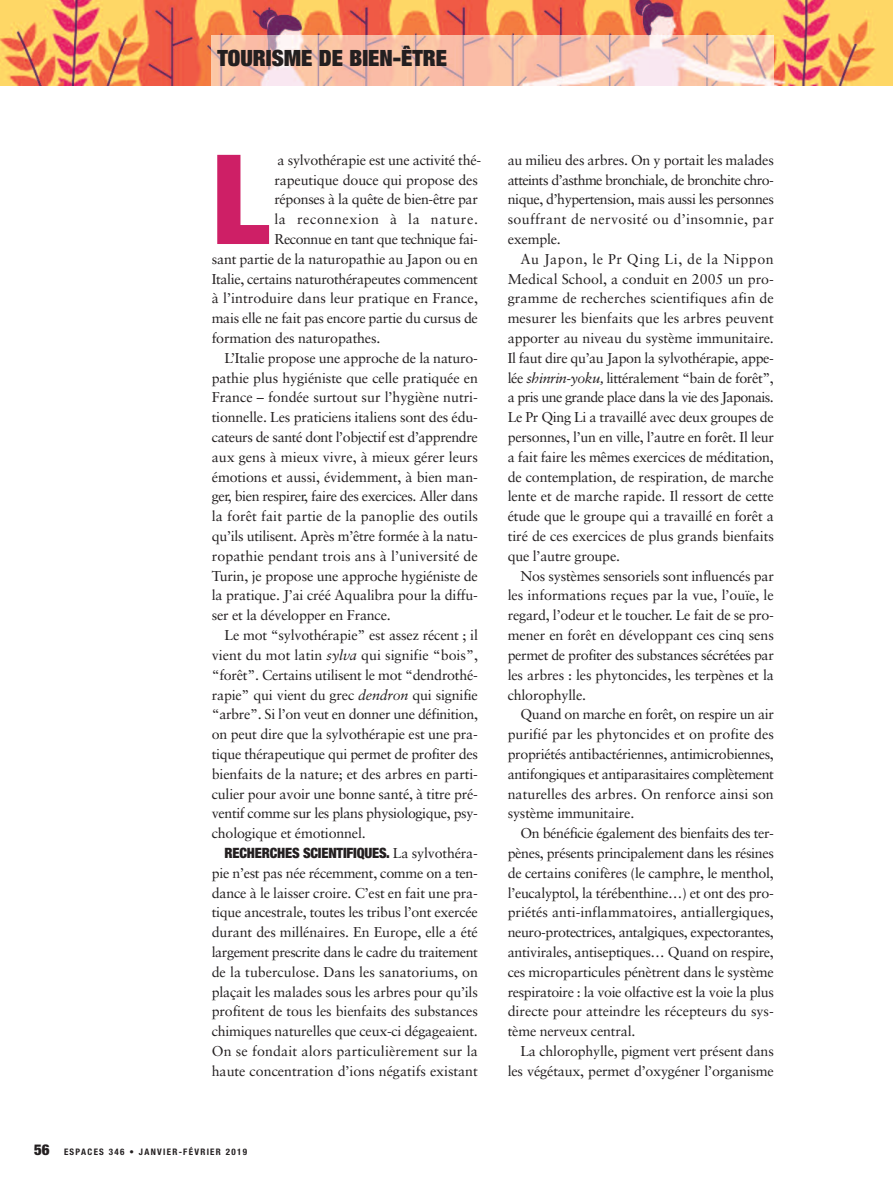
<style>
.page{position:relative;width:893px;height:1178px;background:#fff}
.page>*{position:absolute;margin:0;border:0;box-sizing:border-box;transform-origin:0 0}
.t1{font:900 condensed 124.8px "Helvetica Neue";color:#ce1f66}
.t2{font:900 expanded 22.5px "Helvetica Neue";color:#231f20}
.t3{font:14.25px/19.8px "Sabon";letter-spacing:-.015em;color:#231f20;text-align:justify}
.t4{font:14.25px "Sabon";letter-spacing:.01em;color:#231f20}
.t5{font:14.25px "Sabon";letter-spacing:.005em;color:#231f20}
.t6{font:900 condensed 14.25px "Helvetica Neue";letter-spacing:-.015em;color:#231f20}
.t7{font:14.25px "Sabon";letter-spacing:-.035em;color:#231f20}
.t8{font:14.25px "Sabon";letter-spacing:.04em;color:#231f20}
.t9{font:700 condensed 9px "Helvetica Neue";letter-spacing:.145em;color:#231f20}
.s1{font-family:"Sabon LT Std";font-style:italic}
.s2{font-family:"Sabon";font-weight:400;font-stretch:normal}
.s3{font-weight:900;font-size:15px}
</style>
<div class="page">
<img style="left:0;top:0;width:893px;height:86px">
<img style="left:212px;top:36px;width:562px;height:50px">
<h2 class="t2" style="left:218px;top:50px;width:231px">TOURISME DE BIEN-ÊTRE</h2>
<h1 class="t1" style="left:212px;top:155px;width:59px">L</h1>
<p class="t3" style="left:278px;top:151px;width:205px">a sylvothérapie est une activité thé-</p>
<p class="t3" style="left:274px;top:171px;width:205px">rapeutique douce qui propose des</p>
<p class="t3" style="left:274px;top:191px;width:205px">réponses à la quête de bien-être par</p>
<p class="t8" style="left:274px;top:213px;width:205px">la reconnexion à la nature.</p>
<p class="t7" style="left:274px;top:233px;width:205px">Reconnue en tant que technique fai-</p>
<p class="t3" style="left:212px;top:250px;width:268px">sant partie de la naturopathie au Japon ou en</p>
<p class="t3" style="left:212px;top:270px;width:268px">Italie, certains naturothérapeutes commencent</p>
<p class="t3" style="left:212px;top:290px;width:268px">à l’introduire dans leur pratique en France,</p>
<p class="t3" style="left:212px;top:309px;width:268px">mais elle ne fait pas encore partie du cursus de</p>
<p class="t3" style="left:212px;top:329px;width:170px">formation des naturopathes.</p>
<p class="t3" style="left:225px;top:349px;width:255px">L’Italie propose une approche de la naturo-</p>
<p class="t3" style="left:212px;top:369px;width:268px">pathie plus hygiéniste que celle pratiquée en</p>
<p class="t3" style="left:212px;top:389px;width:268px">France – fondée surtout sur l’hygiène nutri-</p>
<p class="t3" style="left:212px;top:408px;width:268px">tionnelle. Les praticiens italiens sont des édu-</p>
<p class="t3" style="left:212px;top:428px;width:268px">cateurs de santé dont l’objectif est d’apprendre</p>
<p class="t3" style="left:212px;top:448px;width:268px">aux gens à mieux vivre, à mieux gérer leurs</p>
<p class="t3" style="left:212px;top:468px;width:268px">émotions et aussi, évidemment, à bien man-</p>
<p class="t3" style="left:212px;top:488px;width:268px">ger, bien respirer, faire des exercices. Aller dans</p>
<p class="t4" style="left:212px;top:510px;width:268px">la forêt fait partie de la panoplie des outils</p>
<p class="t3" style="left:212px;top:527px;width:268px">qu’ils utilisent. Après m’être formée à la natu-</p>
<p class="t5" style="left:212px;top:550px;width:268px">ropathie pendant trois ans à l’université de</p>
<p class="t3" style="left:212px;top:567px;width:268px">Turin, je propose une approche hygiéniste de</p>
<p class="t3" style="left:212px;top:587px;width:268px">la pratique. J’ai créé Aqualibra pour la diffu-</p>
<p class="t3" style="left:212px;top:606px;width:181px">ser et la développer en France.</p>
<p class="t3" style="left:225px;top:626px;width:255px">Le mot “sylvothérapie” est assez récent ; il</p>
<p class="t3" style="left:212px;top:646px;width:268px">vient du mot latin <span class="s1">sylva</span> qui signifie “bois”,</p>
<p class="t3" style="left:212px;top:666px;width:268px">“forêt”. Certains utilisent le mot “dendrothé-</p>
<p class="t3" style="left:212px;top:686px;width:268px">rapie” qui vient du grec <span class="s1">dendron</span> qui signifie</p>
<p class="t3" style="left:212px;top:705px;width:268px">“arbre”. Si l’on veut en donner une définition,</p>
<p class="t3" style="left:212px;top:725px;width:268px">on peut dire que la sylvothérapie est une pra-</p>
<p class="t3" style="left:212px;top:745px;width:268px">tique thérapeutique qui permet de profiter des</p>
<p class="t3" style="left:212px;top:765px;width:268px">bienfaits de la nature; et des arbres en parti-</p>
<p class="t3" style="left:212px;top:785px;width:268px">culier pour avoir une bonne santé, à titre pré-</p>
<p class="t3" style="left:212px;top:804px;width:268px">ventif comme sur les plans physiologique, psy-</p>
<p class="t3" style="left:212px;top:824px;width:155px">chologique et émotionnel.</p>
<p class="t6" style="left:225px;top:848px;width:255px">RECHERCHES SCIENTIFIQUES. <span class="s2">La sylvothéra-</span></p>
<p class="t3" style="left:212px;top:864px;width:268px">pie n’est pas née récemment, comme on a ten&shy;dance à le laisser croire. C’est en fait une pra&shy;tique ancestrale, toutes les tribus l’ont exercée durant des millénaires. En Europe, elle a été largement prescrite dans le cadre du traitement de la tuberculose. Dans les sanatoriums, on plaçait les malades sous les arbres pour qu’ils profitent de tous les bienfaits des substances chimiques naturelles que ceux-ci dégageaient.<br>On se fondait alors particulièrement sur la haute concentration d’ions négatifs existant</p>
<p class="t9" style="left:34px;top:1144px;width:215px"><span class="s3">56</span> ESPACES 346 • JANVIER-FÉVRIER 2019</p>
<p class="t3" style="left:508px;top:151px;width:268px">au milieu des arbres. On y portait les malades atteints d’asthme bronchiale, de bronchite chro&shy;nique, d’hypertension, mais aussi les personnes souffrant de nervosité ou d’insomnie, par exemple.</p>
<p class="t3" style="left:508px;top:250px;width:268px;text-indent:13px">Au Japon, le Pr Qing Li, de la Nippon Medical School, a conduit en 2005 un pro&shy;gramme de recherches scientifiques afin de mesurer les bienfaits que les arbres peuvent apporter au niveau du système immunitaire.<br>Il faut dire qu’au Japon la sylvothérapie, appe&shy;lée <span class="s1">shinrin-yoku,</span> littéralement “bain de forêt”, a pris une grande place dans la vie des Japonais.<br>Le Pr Qing Li a travaillé avec deux groupes de personnes, l’un en ville, l’autre en forêt. Il leur a fait faire les mêmes exercices de méditation, de contemplation, de respiration, de marche lente et de marche rapide. Il ressort de cette étude que le groupe qui a travaillé en forêt a tiré de ces exercices de plus grands bienfaits que l’autre groupe.</p>
<p class="t3" style="left:508px;top:567px;width:268px;text-indent:13px">Nos systèmes sensoriels sont influencés par les informations reçues par la vue, l’ouïe, le regard, l’odeur et le toucher. Le fait de se pro&shy;mener en forêt en développant ces cinq sens permet de profiter des substances sécrétées par les arbres : les phytoncides, les terpènes et la chlorophylle.</p>
<p class="t3" style="left:508px;top:705px;width:268px;text-indent:13px">Quand on marche en forêt, on respire un air purifié par les phytoncides et on profite des propriétés antibactériennes, antimicrobiennes, antifongiques et antiparasitaires complètement naturelles des arbres. On renforce ainsi son système immunitaire.</p>
<p class="t3" style="left:508px;top:824px;width:268px;text-indent:13px">On bénéficie également des bienfaits des ter&shy;pènes, présents principalement dans les résines de certains conifères (le camphre, le menthol, l’eucalyptol, la térébenthine…) et ont des pro&shy;priétés anti-inflammatoires, antiallergiques, neuro-protectrices, antalgiques, expectorantes, antivirales, antiseptiques… Quand on respire, ces microparticules pénètrent dans le système respiratoire : la voie olfactive est la voie la plus directe pour atteindre les récepteurs du sys&shy;tème nerveux central.</p>
<p class="t3" style="left:508px;top:1042px;width:268px;text-align:right">La chlorophylle, pigment vert présent dans les végétaux, permet d’oxygéner l’organisme</p>
</div>
